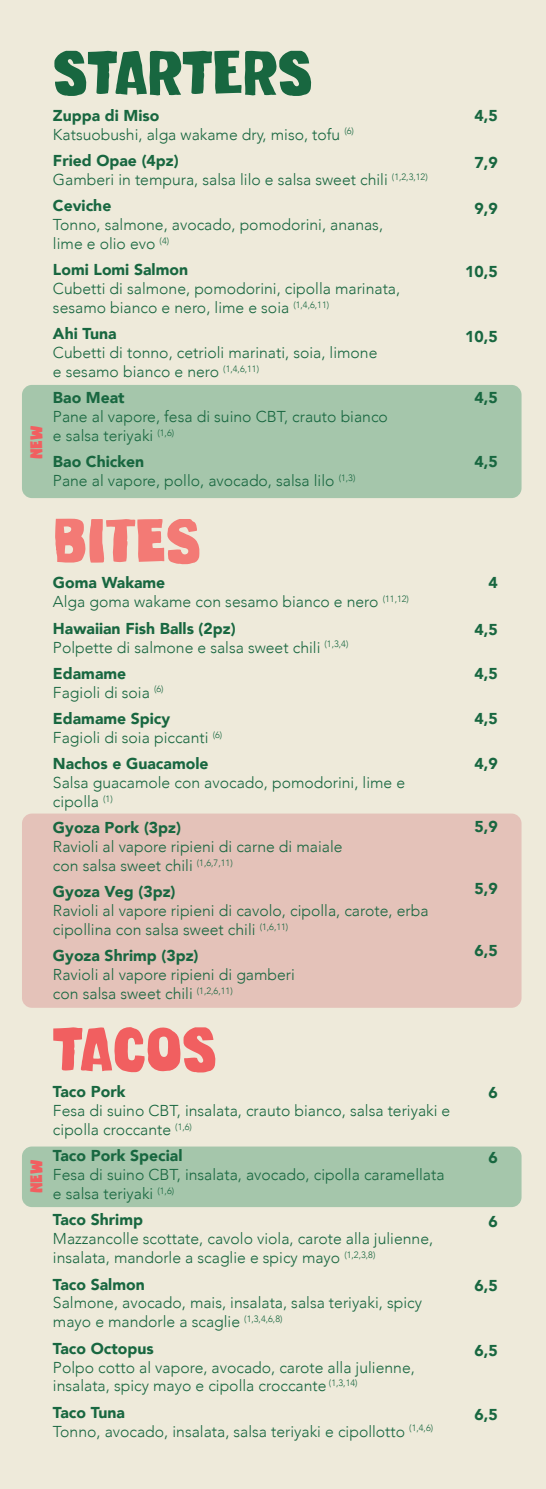
<style>
.page{position:relative;width:546px;height:1489px;background:#fff}
.page>*{position:absolute;margin:0;border:0;box-sizing:border-box;transform-origin:0 0}
.t1{font:63px "MAUIKEA Demo";color:#186740}
.t2{font:63px "MAUIKEA Demo";color:#f37a75}
.t3{font:63px "MAUIKEA Demo";color:#f15f60}
.t4{font:17.5px "MAUIKEA Demo";color:#f15f60}
.t5{font:300 15.75px/18.9px "Avenir";color:#186740}
.t6{font:900 15.75px "Avenir";color:#186740}
</style>
<div class="page">
<div style="left:0;top:0;width:546px;height:1488px;background:#eeeada"></div>
<div style="left:22px;top:385px;width:499px;height:113px;background:#a5c6ab;border-radius:10px"></div>
<div style="left:22px;top:1146px;width:499px;height:60px;background:#a5c6ab;border-radius:10px"></div>
<div style="left:22px;top:813px;width:499px;height:194px;background:#e4c2b9;border-radius:10px"></div>
<p class="t4" style="left:30px;top:459px;width:35px;rotate:-90deg">new</p>
<p class="t1" style="left:53px;top:51px;width:261px">STARTERS</p>
<p class="t6" style="left:53px;top:102px;width:108px">Zuppa di Miso</p>
<p class="t5" style="left:53px;top:125px;width:302px">Katsuobushi, alga wakame dry, miso, tofu <sup>(6)</sup></p>
<p class="t6" style="left:53px;top:147px;width:127px">Fried Opae (4pz)</p>
<p class="t5" style="left:53px;top:170px;width:376px">Gamberi in tempura, salsa lilo e salsa sweet chili <sup>(1,2,3,12)</sup></p>
<p class="t6" style="left:53px;top:192px;width:60px">Ceviche</p>
<p class="t5" style="left:53px;top:215px;width:331px">Tonno, salmone, avocado, pomodorini, ananas,</p>
<p class="t5" style="left:53px;top:234px;width:118px">lime e olio evo <sup>(4)</sup></p>
<p class="t6" style="left:53px;top:256px;width:136px">Lomi Lomi Salmon</p>
<p class="t5" style="left:53px;top:279px;width:348px">Cubetti di salmone, pomodorini, cipolla marinata,</p>
<p class="t5" style="left:53px;top:298px;width:278px">sesamo bianco e nero, lime e soia <sup>(1,4,6,11)</sup></p>
<p class="t6" style="left:53px;top:320px;width:65px">Ahi Tuna</p>
<p class="t5" style="left:53px;top:343px;width:326px">Cubetti di tonno, cetrioli marinati, soia, limone</p>
<p class="t5" style="left:53px;top:362px;width:208px">e sesamo bianco e nero <sup>(1,4,6,11)</sup></p>
<p class="t6" style="left:53px;top:384px;width:73px">Bao Meat</p>
<p class="t5" style="left:53px;top:407px;width:336px">Pane al vapore, fesa di suino CBT, crauto bianco</p>
<p class="t5" style="left:53px;top:426px;width:123px">e salsa teriyaki <sup>(1,6)</sup></p>
<p class="t6" style="left:53px;top:448px;width:93px">Bao Chicken</p>
<p class="t5" style="left:53px;top:471px;width:304px">Pane al vapore, pollo, avocado, salsa lilo <sup>(1,3)</sup></p>
<p class="t2" style="left:53px;top:518px;width:149px">Bites</p>
<p class="t6" style="left:53px;top:569px;width:114px">Goma Wakame</p>
<p class="t5" style="left:53px;top:592px;width:357px">Alga goma wakame con sesamo bianco e nero <sup>(11,12)</sup></p>
<p class="t6" style="left:53px;top:614px;width:184px">Hawaiian Fish Balls (2pz)</p>
<p class="t5" style="left:53px;top:637px;width:297px">Polpette di salmone e salsa sweet chili <sup>(1,3,4)</sup></p>
<p class="t6" style="left:53px;top:659px;width:75px">Edamame</p>
<p class="t5" style="left:53px;top:682px;width:112px">Fagioli di soia <sup>(6)</sup></p>
<p class="t6" style="left:53px;top:705px;width:119px">Edamame Spicy</p>
<p class="t5" style="left:53px;top:728px;width:171px">Fagioli di soia piccanti <sup>(6)</sup></p>
<p class="t6" style="left:53px;top:750px;width:157px">Nachos e Guacamole</p>
<p class="t5" style="left:53px;top:773px;width:354px">Salsa guacamole con avocado, pomodorini, lime e cipolla <sup>(1)</sup></p>
<p class="t6" style="left:53px;top:814px;width:129px">Gyoza Pork (3pz)</p>
<p class="t5" style="left:53px;top:837px;width:291px">Ravioli al vapore ripieni di carne di maiale</p>
<p class="t5" style="left:53px;top:856px;width:181px">con salsa sweet chili <sup>(1,6,7,11)</sup></p>
<p class="t6" style="left:53px;top:878px;width:124px">Gyoza Veg (3pz)</p>
<p class="t5" style="left:53px;top:901px;width:377px">Ravioli al vapore ripieni di cavolo, cipolla, carote, erba cipollina con salsa sweet chili <sup>(1,6,11)</sup></p>
<p class="t6" style="left:53px;top:942px;width:147px">Gyoza Shrimp (3pz)</p>
<p class="t5" style="left:53px;top:965px;width:243px">Ravioli al vapore ripieni di gamberi</p>
<p class="t5" style="left:53px;top:984px;width:181px">con salsa sweet chili <sup>(1,2,6,11)</sup></p>
<p class="t4" style="left:30px;top:1193px;width:35px;rotate:-90deg">new</p>
<p class="t3" style="left:53px;top:1027px;width:165px">TACOS</p>
<p class="t6" style="left:53px;top:1078px;width:74px">Taco Pork</p>
<p class="t5" style="left:53px;top:1101px;width:399px">Fesa di suino CBT, insalata, crauto bianco, salsa teriyaki e cipolla croccante <sup>(1,6)</sup></p>
<p class="t6" style="left:53px;top:1142px;width:131px">Taco Pork Special</p>
<p class="t5" style="left:53px;top:1165px;width:393px">Fesa di suino CBT, insalata, avocado, cipolla caramellata e salsa teriyaki <sup>(1,6)</sup></p>
<p class="t6" style="left:53px;top:1206px;width:91px">Taco Shrimp</p>
<p class="t5" style="left:53px;top:1229px;width:382px">Mazzancolle scottate, cavolo viola, carote alla julienne, insalata, mandorle a scaglie e spicy mayo <sup>(1,2,3,8)</sup></p>
<p class="t6" style="left:53px;top:1270px;width:93px">Taco Salmon</p>
<p class="t5" style="left:53px;top:1293px;width:370px">Salmone, avocado, mais, insalata, salsa teriyaki, spicy mayo e mandorle a scaglie <sup>(1,3,4,6,8)</sup></p>
<p class="t6" style="left:53px;top:1334px;width:102px">Taco Octopus</p>
<p class="t5" style="left:53px;top:1357px;width:363px">Polpo cotto al vapore, avocado, carote alla julienne, insalata, spicy mayo e cipolla croccante <sup>(1,3,14)</sup></p>
<p class="t6" style="left:53px;top:1398px;width:73px">Taco Tuna</p>
<p class="t5" style="left:53px;top:1421px;width:381px">Tonno, avocado, insalata, salsa teriyaki e cipollotto <sup>(1,4,6)</sup></p>
<p class="t6" style="left:474px;top:102px;width:25px">4,5</p>
<p class="t6" style="left:474px;top:149px;width:25px">7,9</p>
<p class="t6" style="left:474px;top:195px;width:25px">9,9</p>
<p class="t6" style="left:465px;top:258px;width:34px">10,5</p>
<p class="t6" style="left:465px;top:323px;width:34px">10,5</p>
<p class="t6" style="left:474px;top:384px;width:25px">4,5</p>
<p class="t6" style="left:474px;top:448px;width:25px">4,5</p>
<p class="t6" style="left:488px;top:569px;width:11px">4</p>
<p class="t6" style="left:474px;top:616px;width:25px">4,5</p>
<p class="t6" style="left:474px;top:659px;width:25px">4,5</p>
<p class="t6" style="left:474px;top:704px;width:25px">4,5</p>
<p class="t6" style="left:474px;top:749px;width:25px">4,9</p>
<p class="t6" style="left:474px;top:812px;width:25px">5,9</p>
<p class="t6" style="left:474px;top:874px;width:25px">5,9</p>
<p class="t6" style="left:474px;top:937px;width:25px">6,5</p>
<p class="t6" style="left:488px;top:1078px;width:11px">6</p>
<p class="t6" style="left:488px;top:1143px;width:11px">6</p>
<p class="t6" style="left:488px;top:1207px;width:11px">6</p>
<p class="t6" style="left:474px;top:1272px;width:25px">6,5</p>
<p class="t6" style="left:474px;top:1336px;width:25px">6,5</p>
<p class="t6" style="left:474px;top:1400px;width:25px">6,5</p>
</div>
